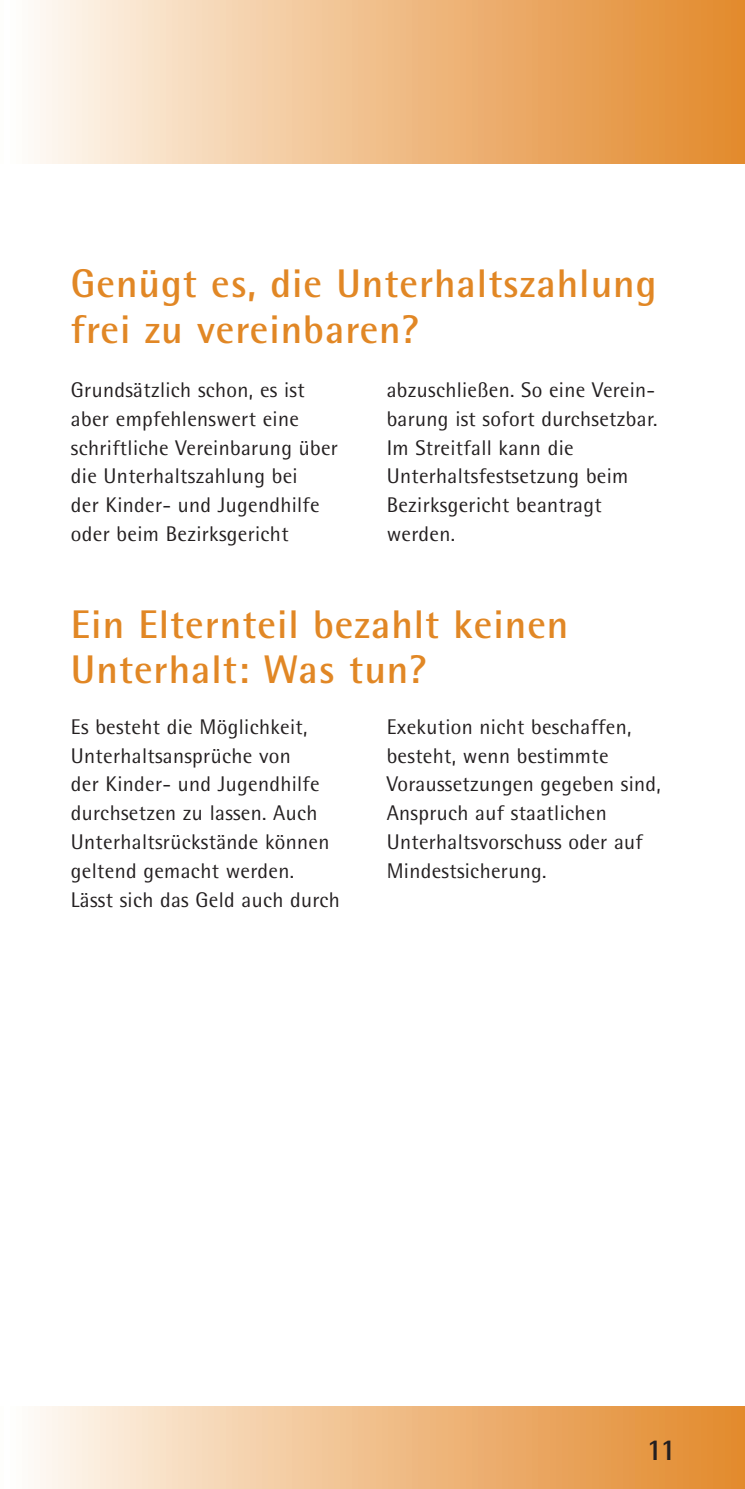
<style>
.page{position:relative;width:745px;height:1489px;background:#fff}
.page>*{position:absolute;margin:0;border:0;box-sizing:border-box;transform-origin:0 0}
.t1{font:700 40px/45px "Rotis Semi Sans Pro";letter-spacing:.025em;color:#e18725}
.t2{font:700 30px "Rotis Semi Sans Pro";color:#231f20}
.t3{font:21.25px/28.8px "Rotis Semi Sans Pro";letter-spacing:.015em;color:#231f20}
</style>
<div class="page">
<div style="left:0;top:1406px;width:744px;height:82px;background:linear-gradient(to right,#fffbf7,#e28728)"></div>
<div style="left:0;top:0;width:744px;height:163px;background:linear-gradient(to right,#fffbf7,#e28728)"></div>
<h1 class="t1" style="left:71px;top:261px;width:586px">Genügt es, die Unterhaltszahlung frei zu vereinbaren?</h1>
<p class="t3" style="left:71px;top:375px;width:268px">Grundsätzlich schon, es ist aber empfehlenswert eine schriftliche Vereinbarung über die Unterhaltszahlung bei<br>der Kinder- und Jugendhilfe oder beim Bezirksgericht</p>
<p class="t3" style="left:386px;top:375px;width:272px">abzuschließen. So eine Verein&shy;barung ist sofort durchsetzbar.<br>Im Streitfall kann die<br>Unterhaltsfestsetzung beim<br>Bezirksgericht beantragt werden.</p>
<h1 class="t1" style="left:71px;top:601px;width:498px">Ein Elternteil bezahlt keinen<br>Unterhalt: Was tun?</h1>
<p class="t3" style="left:71px;top:712px;width:270px">Es besteht die Möglichkeit,<br>Unterhaltsansprüche von<br>der Kinder- und Jugendhilfe durchsetzen zu lassen. Auch<br>Unterhaltsrückstände können geltend gemacht werden.<br>Lässt sich das Geld auch durch</p>
<p class="t3" style="left:386px;top:712px;width:275px">Exekution nicht beschaffen, besteht, wenn bestimmte<br>Voraussetzungen gegeben sind,<br>Anspruch auf staatlichen<br>Unterhaltsvorschuss oder auf<br>Mindestsicherung.</p>
<h2 class="t2" style="left:646px;top:1430px;width:31px">11</h2>
</div>
